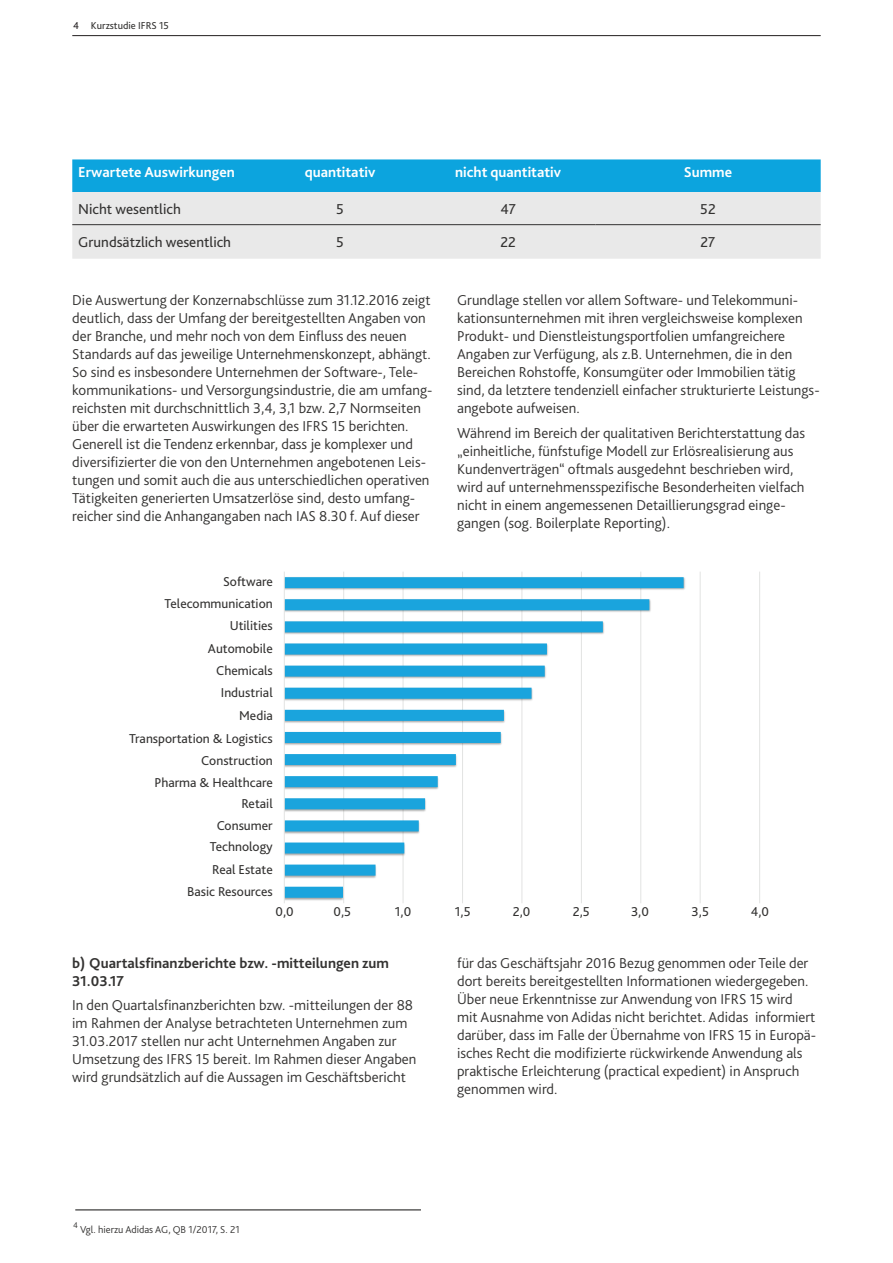
<style>
.page{position:relative;width:893px;height:1263px;background:#fff}
.page>*{position:absolute;margin:0;border:0;box-sizing:border-box;transform-origin:0 0}
.t1{font:300 15px/18px "Bliss Pro";color:#333231}
.t2{font:700 15px "Bliss Pro";color:#fff}
.t3{font:700 15px/18px "Bliss Pro";color:#333231}
.t4{font:15px "Bliss Pro";color:#333231}
.t5{font:13.5px/22px "Bliss Pro";color:#333231;text-align:right}
.t6{font:300 10.5px "Bliss Pro";color:#333231}
.t7{font:10.5px "Bliss Pro";color:#333231}
.t8{font:300 8.7px "Bliss Pro";color:#333231}
.t9{font:7.2px "Bliss Pro";color:#404040}
.t10{font:700 7.2px "Bliss Pro";color:#404040}
.s1{color:#231f20}
</style>
<div class="page">
<hr style="left:72px;top:35px;width:749px;height:1px;background:#231f20">
<hr style="left:343px;top:572px;width:1px;height:331px;background:#e2e3e2">
<hr style="left:403px;top:572px;width:1px;height:331px;background:#e2e3e2">
<hr style="left:462px;top:572px;width:1px;height:331px;background:#e2e3e2">
<hr style="left:522px;top:572px;width:1px;height:331px;background:#e2e3e2">
<hr style="left:581px;top:572px;width:1px;height:331px;background:#e2e3e2">
<hr style="left:640px;top:572px;width:1px;height:331px;background:#e2e3e2">
<hr style="left:700px;top:572px;width:1px;height:331px;background:#e2e3e2">
<hr style="left:759px;top:572px;width:1px;height:331px;background:#e2e3e2">
<svg style="left:285px;top:577px;width:399px;height:321px"></svg>
<hr style="left:284px;top:572px;width:1px;height:331px;background:#e2e3e2">
<div style="left:72px;top:159px;width:749px;height:33px;background:#0ca4de"></div>
<div style="left:72px;top:192px;width:749px;height:67px;background:#e9e9e9"></div>
<hr style="left:72px;top:224px;width:187px;height:1px;background:#333231">
<hr style="left:259px;top:224px;width:162px;height:1px;background:#333231">
<hr style="left:421px;top:224px;width:174px;height:1px;background:#333231">
<hr style="left:595px;top:224px;width:226px;height:1px;background:#333231">
<hr style="left:75px;top:1209px;width:346px;height:1px;background:#333231">
<p class="t7" style="left:73px;top:19px;width:97px"><span class="s1">4</span> Kurzstudie IFRS 15</p>
<p class="t2" style="left:78px;top:163px;width:158px">Erwartete Auswirkungen</p>
<p class="t2" style="left:305px;top:163px;width:72px">quantitativ</p>
<p class="t2" style="left:455px;top:163px;width:107px">nicht quantitativ</p>
<p class="t2" style="left:684px;top:163px;width:50px">Summe</p>
<p class="t4" style="left:78px;top:200px;width:104px">Nicht wesentlich</p>
<p class="t4" style="left:336px;top:200px;width:9px">5</p>
<p class="t4" style="left:500px;top:200px;width:17px">47</p>
<p class="t4" style="left:700px;top:200px;width:17px">52</p>
<p class="t4" style="left:78px;top:233px;width:154px">Grundsätzlich wesentlich</p>
<p class="t4" style="left:336px;top:233px;width:9px">5</p>
<p class="t4" style="left:500px;top:233px;width:17px">22</p>
<p class="t4" style="left:700px;top:233px;width:16px">27</p>
<p class="t1" style="left:72px;top:291px;width:362px">Die Auswertung der Konzernabschlüsse zum 31.12.2016 zeigt deutlich, dass der Umfang der bereitgestellten Angaben von der Branche, und mehr noch von dem Einfluss des neuen Standards auf das jeweilige Unternehmenskonzept, abhängt.<br>So sind es insbesondere Unternehmen der Software-, Tele&shy;kommunikations- und Versorgungsindustrie, die am umfang&shy;reichsten mit durchschnittlich 3,4, 3,1 bzw. 2,7 Normseiten über die erwarteten Auswirkungen des IFRS 15 berichten.<br>Generell ist die Tendenz erkennbar, dass je komplexer und diversifizierter die von den Unternehmen angebotenen Leis&shy;tungen und somit auch die aus unterschiedlichen operativen Tätigkeiten generierten Umsatzerlöse sind, desto umfang&shy;reicher sind die Anhangangaben nach IAS 8.30 f. Auf dieser</p>
<p class="t1" style="left:457px;top:291px;width:364px">Grundlage stellen vor allem Software- und Telekommuni&shy;kationsunternehmen mit ihren vergleichsweise komplexen Produkt- und Dienstleistungsportfolien umfangreichere Angaben zur Verfügung, als z.B. Unternehmen, die in den Bereichen Rohstoffe, Konsumgüter oder Immobilien tätig sind, da letztere tendenziell einfacher strukturierte Leistungs&shy;angebote aufweisen.</p>
<p class="t1" style="left:457px;top:423px;width:349px">Während im Bereich der qualitativen Berichterstattung das „einheitliche, fünfstufige Modell zur Erlösrealisierung aus Kundenverträgen“ oftmals ausgedehnt beschrieben wird, wird auf unternehmensspezifische Besonderheiten vielfach nicht in einem angemessenen Detaillierungsgrad einge&shy;gangen (sog. Boilerplate Reporting).</p>
<p class="t5" style="left:223px;top:570px;width:51px">Software</p>
<p class="t9" style="left:251px;top:578px;width:28px">Software</p>
<p class="t5" style="left:164px;top:592px;width:110px">Telecommunication</p>
<p class="t9" style="left:219px;top:600px;width:60px">Telecommunication</p>
<p class="t5" style="left:208px;top:614px;width:66px">Utilities<br>Automobile<br>Chemicals</p>
<p class="t9" style="left:255px;top:622px;width:25px">Utilities</p>
<p class="t9" style="left:243px;top:644px;width:36px">Automobile</p>
<p class="t9" style="left:247px;top:666px;width:32px">Chemicals</p>
<p class="t5" style="left:129px;top:681px;width:145px">Industrial<br>Media<br>Transportation &amp; Logistics<br>Construction<br>Pharma &amp; Healthcare<br>Retail<br>Consumer<br>Technology<br>Real Estate<br>Basic Resources</p>
<p class="t9" style="left:250px;top:688px;width:29px">Industrial</p>
<p class="t9" style="left:260px;top:711px;width:19px">Media</p>
<p class="t9" style="left:200px;top:733px;width:79px">Transportation &amp; Logistics</p>
<p class="t9" style="left:239px;top:755px;width:40px">Construction</p>
<p class="t9" style="left:214px;top:777px;width:65px">Pharma &amp; Healthcare</p>
<p class="t9" style="left:261px;top:799px;width:18px">Retail</p>
<p class="t9" style="left:248px;top:821px;width:32px">Consumer</p>
<p class="t9" style="left:244px;top:843px;width:36px">Technology</p>
<p class="t9" style="left:245px;top:865px;width:34px">Real Estate</p>
<p class="t9" style="left:232px;top:887px;width:48px">Basic Resources</p>
<p class="t5" style="left:276px;top:901px;width:20px">0,0</p>
<p class="t5" style="left:333px;top:901px;width:19px">0,5</p>
<p class="t5" style="left:395px;top:901px;width:18px">1,0</p>
<p class="t5" style="left:455px;top:901px;width:17px">1,5</p>
<p class="t5" style="left:513px;top:901px;width:19px">2,0</p>
<p class="t5" style="left:573px;top:901px;width:19px">2,5</p>
<p class="t5" style="left:631px;top:901px;width:19px">3,0</p>
<p class="t5" style="left:692px;top:901px;width:19px">3,5</p>
<p class="t5" style="left:751px;top:901px;width:20px">4,0</p>
<p class="t10" style="left:279px;top:908px;width:12px">0,0</p>
<p class="t10" style="left:339px;top:908px;width:11px">0,5</p>
<p class="t10" style="left:398px;top:908px;width:11px">1,0</p>
<p class="t10" style="left:458px;top:908px;width:10px">1,5</p>
<p class="t10" style="left:517px;top:908px;width:11px">2,0</p>
<p class="t10" style="left:577px;top:908px;width:11px">2,5</p>
<p class="t10" style="left:636px;top:908px;width:11px">3,0</p>
<p class="t10" style="left:695px;top:908px;width:11px">3,5</p>
<p class="t10" style="left:754px;top:908px;width:12px">4,0</p>
<p class="t3" style="left:72px;top:953px;width:318px">b) Quartalsfinanzberichte bzw. -mitteilungen zum<br>31.03.17</p>
<p class="t1" style="left:72px;top:995px;width:346px">In den Quartalsfinanzberichten bzw. -mitteilungen der 88 im Rahmen der Analyse betrachteten Unternehmen zum 31.03.2017 stellen nur acht Unternehmen Angaben zur Umsetzung des IFRS 15 bereit. Im Rahmen dieser Angaben wird grundsätzlich auf die Aussagen im Geschäftsbericht</p>
<p class="t1" style="left:457px;top:953px;width:361px">für das Geschäftsjahr 2016 Bezug genommen oder Teile der dort bereits bereitgestellten Informationen wiedergegeben.<br>Über neue Erkenntnisse zur Anwendung von IFRS 15 wird mit Ausnahme von Adidas nicht berichtet. Adidas informiert darüber, dass im Falle der Übernahme von IFRS 15 in Europä&shy;isches Recht die modifizierte rückwirkende Anwendung als praktische Erleichterung (practical expedient) in Anspruch genommen wird.</p>
<p class="t8" style="left:73px;top:1219px;width:6px">4</p>
<p class="t6" style="left:80px;top:1223px;width:161px">Vgl. hierzu Adidas AG, QB 1/2017, S. 21</p>
</div>
